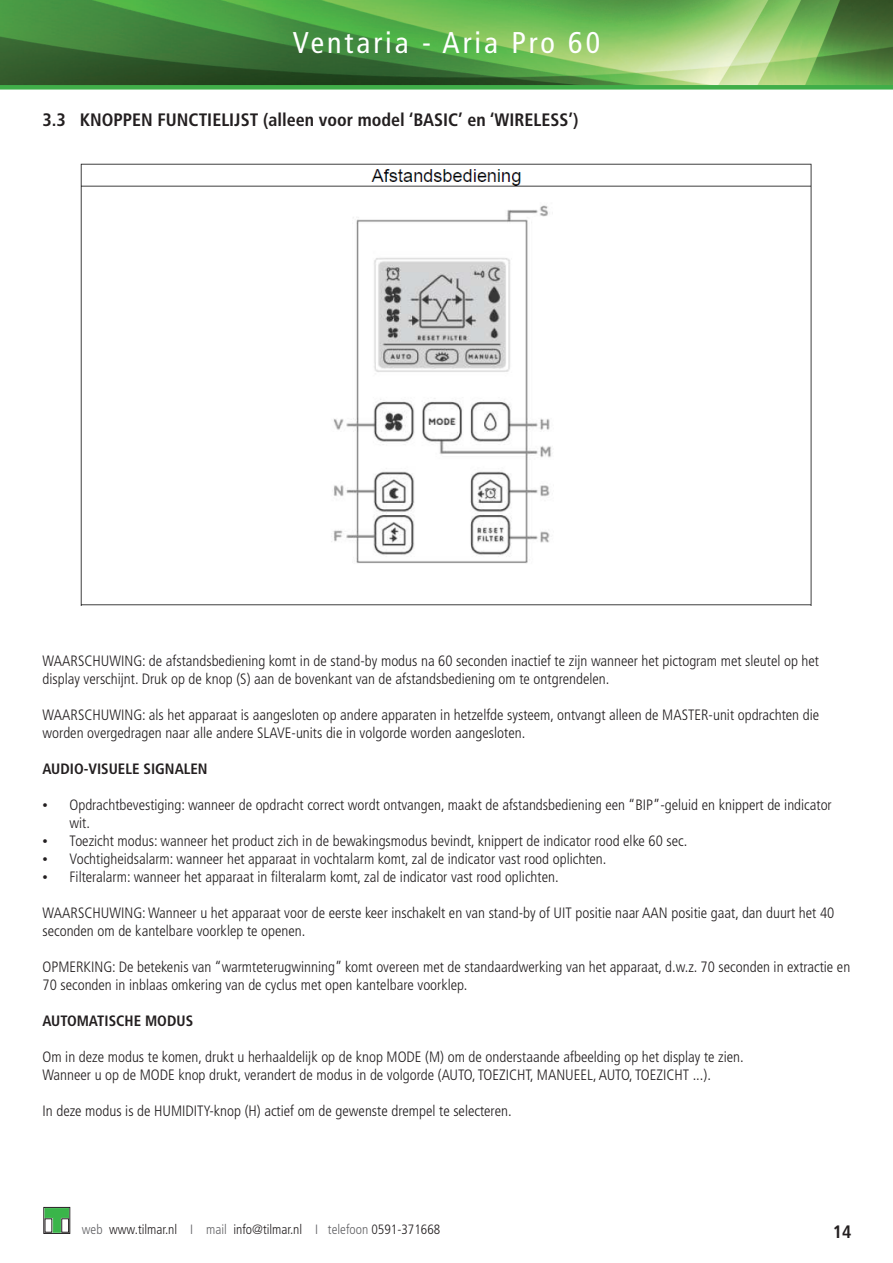
<style>
.page{position:relative;width:893px;height:1263px;background:#fff}
.page>*{position:absolute;margin:0;border:0;box-sizing:border-box;transform-origin:0 0}
.t1{font:condensed 30px "Frutiger LT Std";letter-spacing:.1em;color:#fff}
.t2{font:700 condensed 18px "Frutiger LT Std";color:#231f20}
.t3{font:300 condensed 15px/18px "Frutiger LT Std";color:#231f20}
.t4{font:700 condensed 15px "Frutiger LT Std";color:#231f20}
.t5{font:300 condensed 13.5px "Frutiger LT Std";color:#231f20}
.s1{font-family:"Times New Roman";font-weight:400;font-stretch:normal}
.s2{color:#636366}
</style>
<div class="page">
<img style="left:0;top:0;width:893px;height:85px">
<div style="left:0;top:85px;width:893px;height:5px;background:#40ae49"></div>
<img style="left:80px;top:163px;width:732px;height:443px">
<div style="left:44px;top:1207px;width:26px;height:27px;border:1px solid #231f20"></div>
<svg style="left:44px;top:1208px;width:25px;height:25px"></svg>
<p class="t1" style="left:293px;top:25px;width:309px">Ventaria - Aria Pro 60</p>
<p class="t2" style="left:43px;top:109px;width:537px">3.3 KNOPPEN FUNCTIELIJST (alleen voor model ‘BASIC’ en ‘WIRELESS’)</p>
<p class="t3" style="left:43px;top:652px;width:778px">WAARSCHUWING: de afstandsbediening komt in de stand-by modus na 60 seconden inactief te zijn wanneer het pictogram met sleutel op het display verschijnt. Druk op de knop (S) aan de bovenkant van de afstandsbediening om te ontgrendelen.</p>
<p class="t3" style="left:43px;top:706px;width:778px">WAARSCHUWING: als het apparaat is aangesloten op andere apparaten in hetzelfde systeem, ontvangt alleen de MASTER-unit opdrachten die worden overgedragen naar alle andere SLAVE-units die in volgorde worden aangesloten.</p>
<p class="t4" style="left:43px;top:760px;width:167px">AUDIO-VISUELE SIGNALEN</p>
<p class="t3" style="left:70px;top:796px;width:764px;text-indent:-27px"><span class="s1">•</span> Opdrachtbevestiging: wanneer de opdracht correct wordt ontvangen, maakt de afstandsbediening een “BIP”-geluid en knippert de indicator wit.</p>
<p class="t3" style="left:43px;top:832px;width:646px"><span class="s1">•</span> Toezicht modus: wanneer het product zich in de bewakingsmodus bevindt, knippert de indicator rood elke 60 sec.</p>
<p class="t3" style="left:43px;top:850px;width:565px"><span class="s1">•</span> Vochtigheidsalarm: wanneer het apparaat in vochtalarm komt, zal de indicator vast rood oplichten.</p>
<p class="t3" style="left:43px;top:868px;width:518px"><span class="s1">•</span> Filteralarm: wanneer het apparaat in filteralarm komt, zal de indicator vast rood oplichten.</p>
<p class="t3" style="left:43px;top:904px;width:793px">WAARSCHUWING: Wanneer u het apparaat voor de eerste keer inschakelt en van stand-by of UIT positie naar AAN positie gaat, dan duurt het 40 seconden om de kantelbare voorklep te openen.</p>
<p class="t3" style="left:43px;top:958px;width:809px">OPMERKING: De betekenis van “warmteterugwinning” komt overeen met de standaardwerking van het apparaat, d.w.z. 70 seconden in extractie en<br>70 seconden in inblaas omkering van de cyclus met open kantelbare voorklep.</p>
<p class="t4" style="left:43px;top:1012px;width:152px">AUTOMATISCHE MODUS</p>
<p class="t3" style="left:43px;top:1048px;width:703px">Om in deze modus te komen, drukt u herhaaldelijk op de knop MODE (M) om de onderstaande afbeelding op het display te zien.<br>Wanneer u op de MODE knop drukt, verandert de modus in de volgorde (AUTO, TOEZICHT, MANUEEL, AUTO, TOEZICHT ...).</p>
<p class="t3" style="left:43px;top:1102px;width:471px">In deze modus is de HUMIDITY-knop (H) actief om de gewenste drempel te selecteren.</p>
<p class="t5" style="left:82px;top:1221px;width:360px"><span class="s2">web</span> www.tilmar.nl <span class="s2">I mail</span> info@tilmar.nl <span class="s2">I telefoon</span> 0591-371668</p>
<p class="t2" style="left:833px;top:1221px;width:20px">14</p>
</div>
